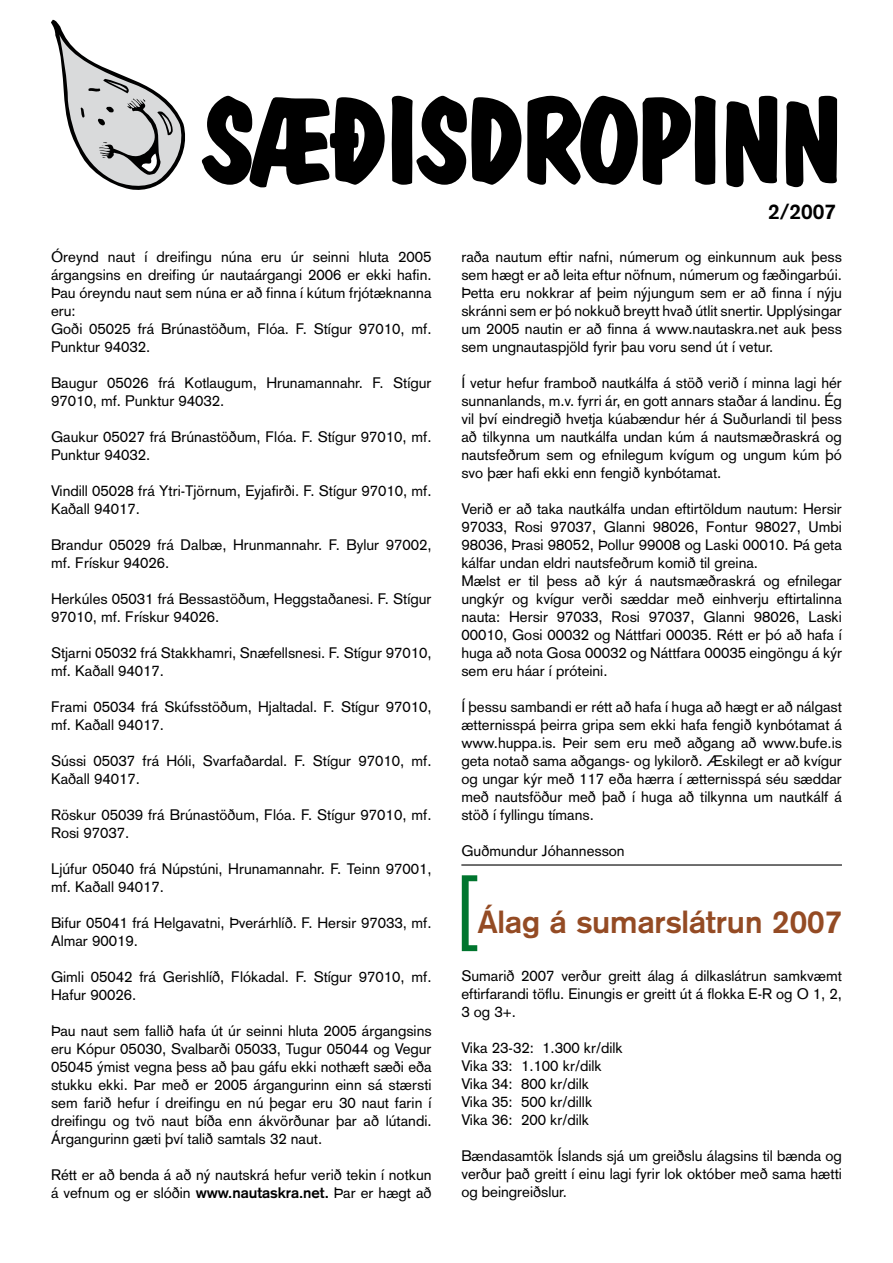
<style>
.page{position:relative;width:893px;height:1263px;background:#fff}
.page>*{position:absolute;margin:0;border:0;box-sizing:border-box;transform-origin:0 0}
.t1{font:82.5px "Helvetica";color:#00752e}
.t2{font:700 31.5px "Akzidenz Grotesk";color:#944b24}
.t3{font:700 21px "Akzidenz Grotesk";color:#000}
.t4{font:15px/18px "Akzidenz Grotesk";color:#000}
.s1{font-weight:700}
</style>
<div class="page">
<hr style="left:461px;top:864px;width:381px;height:1px;background:#000">
<svg style="left:202px;top:96px;width:183px;height:91px"></svg>
<svg style="left:392px;top:96px;width:129px;height:89px"></svg>
<svg style="left:527px;top:96px;width:189px;height:89px"></svg>
<svg style="left:726px;top:96px;width:51px;height:91px"></svg>
<svg style="left:786px;top:96px;width:51px;height:91px"></svg>
<svg style="left:51px;top:20px;width:134px;height:170px"></svg>
<p class="t4" style="left:51px;top:248px;width:382px">Óreynd naut í dreifingu núna eru úr seinni hluta 2005 árgangsins en dreifing úr nautaárgangi 2006 er ekki hafin.<br>Þau óreyndu naut sem núna er að finna í kútum frjótæknanna eru:<br>Goði 05025 frá Brúnastöðum, Flóa. F. Stígur 97010, mf.<br>Punktur 94032.</p>
<p class="t4" style="left:51px;top:374px;width:382px">Baugur 05026 frá Kotlaugum, Hrunamannahr. F. Stígur<br>97010, mf. Punktur 94032.</p>
<p class="t4" style="left:51px;top:428px;width:382px">Gaukur 05027 frá Brúnastöðum, Flóa. F. Stígur 97010, mf.<br>Punktur 94032.</p>
<p class="t4" style="left:51px;top:482px;width:382px">Vindill 05028 frá Ytri-Tjörnum, Eyjafirði. F. Stígur 97010, mf.<br>Kaðall 94017.</p>
<p class="t4" style="left:51px;top:536px;width:382px">Brandur 05029 frá Dalbæ, Hrunmannahr. F. Bylur 97002, mf. Frískur 94026.</p>
<p class="t4" style="left:51px;top:590px;width:382px">Herkúles 05031 frá Bessastöðum, Heggstaðanesi. F. Stígur<br>97010, mf. Frískur 94026.</p>
<p class="t4" style="left:51px;top:644px;width:382px">Stjarni 05032 frá Stakkhamri, Snæfellsnesi. F. Stígur 97010, mf. Kaðall 94017.</p>
<p class="t4" style="left:51px;top:698px;width:382px">Frami 05034 frá Skúfsstöðum, Hjaltadal. F. Stígur 97010, mf. Kaðall 94017.</p>
<p class="t4" style="left:51px;top:752px;width:382px">Sússi 05037 frá Hóli, Svarfaðardal. F. Stígur 97010, mf.<br>Kaðall 94017.</p>
<p class="t4" style="left:51px;top:806px;width:382px">Röskur 05039 frá Brúnastöðum, Flóa. F. Stígur 97010, mf.<br>Rosi 97037.</p>
<p class="t4" style="left:51px;top:860px;width:382px">Ljúfur 05040 frá Núpstúni, Hrunamannahr. F. Teinn 97001, mf. Kaðall 94017.</p>
<p class="t4" style="left:51px;top:914px;width:382px">Bifur 05041 frá Helgavatni, Þverárhlíð. F. Hersir 97033, mf.<br>Almar 90019.</p>
<p class="t4" style="left:51px;top:968px;width:382px">Gimli 05042 frá Gerishlíð, Flókadal. F. Stígur 97010, mf.<br>Hafur 90026.</p>
<p class="t4" style="left:51px;top:1022px;width:382px;text-align:justify">Þau naut sem fallið hafa út úr seinni hluta 2005 árgangsins eru Kópur 05030, Svalbarði 05033, Tugur 05044 og Vegur 05045 ýmist vegna þess að þau gáfu ekki nothæft sæði eða stukku ekki. Þar með er 2005 árgangurinn einn sá stærsti sem farið hefur í dreifingu en nú þegar eru 30 naut farin í dreifingu og tvö naut bíða enn ákvörðunar þar að lútandi.<br>Árgangurinn gæti því talið samtals 32 naut.</p>
<p class="t4" style="left:51px;top:1166px;width:382px">Rétt er að benda á að ný nautskrá hefur verið tekin í notkun á vefnum og er slóðin <span class="s1">www.nautaskra.net.</span> Þar er hægt að</p>
<h3 class="t3" style="left:768px;top:199px;width:70px">2/2007</h3>
<p class="t4" style="left:461px;top:248px;width:382px;text-align:justify">raða nautum eftir nafni, númerum og einkunnum auk þess sem hægt er að leita eftur nöfnum, númerum og fæðingarbúi.<br>Þetta eru nokkrar af þeim nýjungum sem er að finna í nýju skránni sem er þó nokkuð breytt hvað útlit snertir. Upplýsingar um 2005 nautin er að finna á www.nautaskra.net auk þess sem ungnautaspjöld fyrir þau voru send út í vetur.</p>
<p class="t4" style="left:461px;top:374px;width:382px;text-align:justify">Í vetur hefur framboð nautkálfa á stöð verið í minna lagi hér sunnanlands, m.v. fyrri ár, en gott annars staðar á landinu. Ég vil því eindregið hvetja kúabændur hér á Suðurlandi til þess að tilkynna um nautkálfa undan kúm á nautsmæðraskrá og nautsfeðrum sem og efnilegum kvígum og ungum kúm þó svo þær hafi ekki enn fengið kynbótamat.</p>
<p class="t4" style="left:461px;top:500px;width:382px">Verið er að taka nautkálfa undan eftirtöldum nautum: Hersir 97033, Rosi 97037, Glanni 98026, Fontur 98027, Umbi 98036, Þrasi 98052, Þollur 99008 og Laski 00010. Þá geta kálfar undan eldri nautsfeðrum komið til greina.<br>Mælst er til þess að kýr á nautsmæðraskrá og efnilegar ungkýr og kvígur verði sæddar með einhverju eftirtalinna nauta: Hersir 97033, Rosi 97037, Glanni 98026, Laski 00010, Gosi 00032 og Náttfari 00035. Rétt er þó að hafa í huga að nota Gosa 00032 og Náttfara 00035 eingöngu á kýr sem eru háar í próteini.</p>
<p class="t4" style="left:461px;top:698px;width:382px;text-align:justify">Í þessu sambandi er rétt að hafa í huga að hægt er að nálgast ætternisspá þeirra gripa sem ekki hafa fengið kynbótamat á www.huppa.is. Þeir sem eru með aðgang að www.bufe.is geta notað sama aðgangs- og lykilorð. Æskilegt er að kvígur og ungar kýr með 117 eða hærra í ætternisspá séu sæddar með nautsföður með það í huga að tilkynna um nautkálf á stöð í fyllingu tímans.</p>
<p class="t4" style="left:461px;top:842px;width:165px">Guðmundur Jóhannesson</p>
<h1 class="t1" style="left:457px;top:835px;width:24px">[</h1>
<p class="t4" style="left:461px;top:966px;width:382px;text-align:justify">Sumarið 2007 verður greitt álag á dilkaslátrun samkvæmt eftirfarandi töflu. Einungis er greitt út á flokka E-R og O 1, 2, 3 og 3+.</p>
<p class="t4" style="left:461px;top:1038px;width:163px">Vika 23-32: 1.300 kr/dilk<br>Vika 33: 1.100 kr/dilk<br>Vika 34: 800 kr/dilk<br>Vika 35: 500 kr/dillk<br>Vika 36: 200 kr/dilk</p>
<p class="t4" style="left:461px;top:1146px;width:382px;text-align:justify">Bændasamtök Íslands sjá um greiðslu álagsins til bænda og verður það greitt í einu lagi fyrir lok október með sama hætti og beingreiðslur.</p>
<h2 class="t2" style="left:478px;top:903px;width:366px">Álag á sumarslátrun 2007</h2>
</div>
